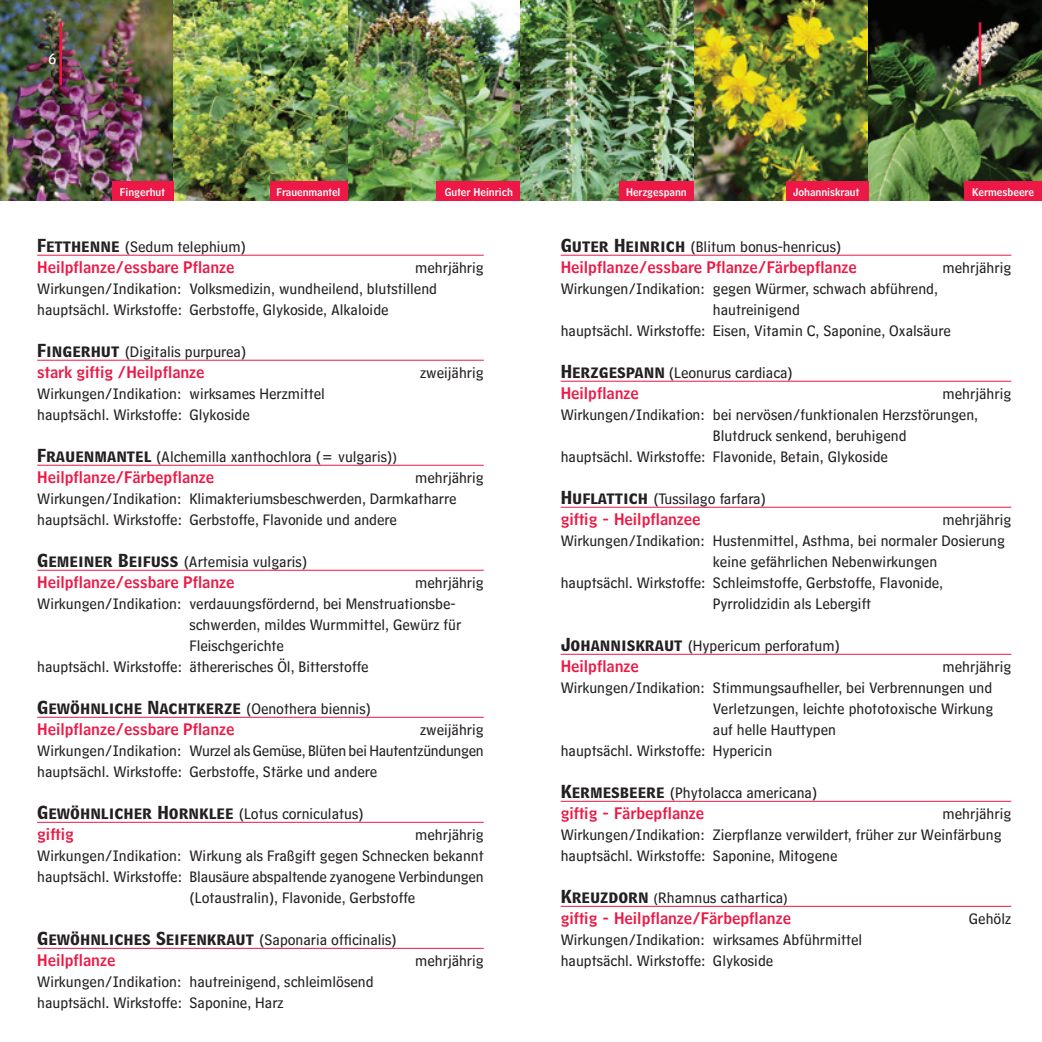
<style>
.page{position:relative;width:1042px;height:1042px;background:#fff}
.page>*{position:absolute;margin:0;border:0;box-sizing:border-box;transform-origin:0 0}
.t1{font:15.75px/21px "HM Text";color:#231f20}
.t2{font:15.75px "HM Headline";color:#ed1845}
.t3{font:15.75px "HM Big Caps";color:#231f20}
.t4{font:15.75px "HM Text";color:#fff}
.t5{font:10.5px "HM Headline";color:#fff}
.s1{font-family:"HM Big Caps"}
.s2{font-size:14px}
.s3{font-family:"HM Text"}
</style>
<div class="page">
<img style="left:0;top:0;width:1042px;height:201px">
<hr style="left:37px;top:255px;width:447px;height:1px;background:#ed1845">
<hr style="left:37px;top:360px;width:447px;height:1px;background:#ed1845">
<hr style="left:37px;top:465px;width:447px;height:1px;background:#ed1845">
<hr style="left:37px;top:570px;width:447px;height:1px;background:#ed1845">
<hr style="left:37px;top:717px;width:447px;height:1px;background:#ed1845">
<hr style="left:37px;top:822px;width:447px;height:1px;background:#ed1845">
<hr style="left:37px;top:948px;width:447px;height:1px;background:#ed1845">
<svg style="left:206px;top:181px;width:54px;height:20px"></svg>
<div style="left:113px;top:181px;width:61px;height:20px;background:#ed1845"></div>
<div style="left:437px;top:181px;width:84px;height:20px;background:#ed1845"></div>
<div style="left:270px;top:181px;width:77px;height:20px;background:#ed1845"></div>
<hr style="left:59px;top:22px;width:3px;height:63px;background:#ed1845">
<svg style="left:554px;top:181px;width:54px;height:20px"></svg>
<div style="left:619px;top:181px;width:75px;height:20px;background:#ed1845"></div>
<hr style="left:561px;top:255px;width:450px;height:1px;background:#ed1845">
<hr style="left:561px;top:381px;width:450px;height:1px;background:#ed1845">
<hr style="left:561px;top:507px;width:450px;height:1px;background:#ed1845">
<hr style="left:561px;top:654px;width:450px;height:1px;background:#ed1845">
<hr style="left:561px;top:801px;width:450px;height:1px;background:#ed1845">
<hr style="left:561px;top:906px;width:450px;height:1px;background:#ed1845">
<div style="left:964px;top:181px;width:78px;height:20px;background:#ed1845"></div>
<div style="left:786px;top:181px;width:82px;height:20px;background:#ed1845"></div>
<hr style="left:979px;top:22px;width:2px;height:63px;background:#ed1845">
<p class="t4" style="left:49px;top:45px;width:9px">6</p>
<p class="t4" style="left:984px;top:45px;width:9px">7</p>
<p class="t5" style="left:120px;top:183px;width:47px">Fingerhut</p>
<p class="t5" style="left:276px;top:183px;width:66px">Frauenmantel</p>
<p class="t5" style="left:445px;top:183px;width:70px">Guter Heinrich</p>
<p class="t1" style="left:37px;top:233px;width:210px"><span class="s1">Fetthenne</span> (Sedum telephium)</p>
<p class="t2" style="left:37px;top:253px;width:199px">Heilpflanze/essbare Pflanze</p>
<p class="t1" style="left:37px;top:254px;width:448px;text-indent:378px">mehrjährig<br>Wirkungen/Indikation: Volksmedizin, wundheilend, blutstillend hauptsächl. Wirkstoffe: Gerbstoffe, Glykoside, Alkaloide</p>
<p class="t1" style="left:37px;top:338px;width:211px"><span class="s1">Fingerhut</span> (Digitalis purpurea)</p>
<p class="t2" style="left:37px;top:358px;width:169px">stark giftig /Heilpflanze</p>
<p class="t1" style="left:420px;top:359px;width:65px">zweijährig</p>
<p class="t1" style="left:37px;top:380px;width:289px">Wirkungen/Indikation: wirksames Herzmittel hauptsächl. Wirkstoffe: Glykoside</p>
<p class="t1" style="left:37px;top:443px;width:361px"><span class="s1">Frauenmantel</span> (Alchemilla xanthochlora (= vulgaris)<span class="s2">)</span></p>
<p class="t2" style="left:37px;top:463px;width:178px">Heilpflanze/Färbepflanze</p>
<p class="t1" style="left:37px;top:464px;width:448px;text-indent:378px">mehrjährig<br>Wirkungen/Indikation: Klimakteriumsbeschwerden, Darmkatharre hauptsächl. Wirkstoffe: Gerbstoffe, Flavonide und andere</p>
<p class="t1" style="left:37px;top:548px;width:271px"><span class="s1">Gemeiner Beifuß</span> (Artemisia vulgaris)</p>
<p class="t2" style="left:37px;top:568px;width:199px">Heilpflanze/essbare Pflanze</p>
<p class="t1" style="left:415px;top:569px;width:70px">mehrjährig</p>
<p class="t1" style="left:37px;top:590px;width:420px">Wirkungen/Indikation: verdauungsfördernd, bei Menstruationsbe-</p>
<p class="t1" style="left:189px;top:611px;width:273px">schwerden, mildes Wurmmittel, Gewürz für</p>
<p class="t1" style="left:189px;top:632px;width:96px">Fleischgerichte</p>
<p class="t1" style="left:37px;top:653px;width:333px">hauptsächl. Wirkstoffe: äthererisches Öl, Bitterstoffe</p>
<p class="t3" style="left:37px;top:694px;width:335px">Gewöhnliche Nachtkerze <span class="s3">(Oenothera biennis)</span></p>
<p class="t2" style="left:37px;top:715px;width:199px">Heilpflanze/essbare Pflanze</p>
<p class="t1" style="left:37px;top:716px;width:448px;text-align:justify;text-indent:383px">zweijährig Wirkungen/Indikation: Wurzel als Gemüse, Blüten bei Hautentzündungen hauptsächl. Wirkstoffe: Gerbstoffe, Stärke und andere</p>
<p class="t3" style="left:37px;top:799px;width:328px">Gewöhnlicher Hornklee <span class="s3">(Lotus corniculatus)</span></p>
<p class="t2" style="left:37px;top:820px;width:38px">giftig</p>
<p class="t1" style="left:415px;top:821px;width:70px">mehrjährig</p>
<p class="t1" style="left:37px;top:842px;width:448px">Wirkungen/Indikation: Wirkung als Fraßgift gegen Schnecken bekannt</p>
<p class="t1" style="left:37px;top:863px;width:448px">hauptsächl. Wirkstoffe: Blausäure abspaltende zyanogene Verbindungen</p>
<p class="t1" style="left:189px;top:884px;width:227px">(Lotaustralin), Flavonide, Gerbstoffe</p>
<p class="t3" style="left:37px;top:925px;width:361px">Gewöhnliches Seifenkraut <span class="s3">(Saponaria officinalis)</span></p>
<p class="t2" style="left:37px;top:946px;width:80px">Heilpflanze</p>
<p class="t1" style="left:415px;top:947px;width:70px">mehrjährig</p>
<p class="t1" style="left:37px;top:968px;width:338px">Wirkungen/Indikation: hautreinigend, schleimlösend hauptsächl. Wirkstoffe: Saponine, Harz</p>
<p class="t5" style="left:626px;top:183px;width:62px">Herzgespann</p>
<p class="t5" style="left:793px;top:183px;width:67px">Johanniskraut</p>
<p class="t5" style="left:972px;top:183px;width:63px">Kermesbeere</p>
<p class="t1" style="left:561px;top:233px;width:282px"><span class="s1">Guter Heinrich</span> (Blitum bonus-henricus)</p>
<p class="t2" style="left:561px;top:253px;width:298px">Heilpflanze/essbare Pflanze/Färbepflanze</p>
<p class="t1" style="left:942px;top:254px;width:70px">mehrjährig</p>
<p class="t1" style="left:561px;top:275px;width:379px">Wirkungen/Indikation: gegen Würmer, schwach abführend,</p>
<p class="t1" style="left:713px;top:296px;width:88px">hautreinigend</p>
<p class="t1" style="left:561px;top:317px;width:392px">hauptsächl. Wirkstoffe: Eisen, Vitamin C, Saponine, Oxalsäure</p>
<p class="t1" style="left:561px;top:359px;width:234px"><span class="s1">Herzgespann</span> (Leonurus cardiaca)</p>
<p class="t2" style="left:561px;top:379px;width:80px">Heilpflanze</p>
<p class="t1" style="left:942px;top:380px;width:70px">mehrjährig</p>
<p class="t1" style="left:561px;top:401px;width:419px">Wirkungen/Indikation: bei nervösen/funktionalen Herzstörungen,</p>
<p class="t1" style="left:713px;top:422px;width:195px">Blutdruck senkend, beruhigend</p>
<p class="t1" style="left:561px;top:443px;width:329px">hauptsächl. Wirkstoffe: Flavonide, Betain, Glykoside</p>
<p class="t1" style="left:561px;top:485px;width:207px"><span class="s1">Huflattich</span> (Tussilago farfara)</p>
<p class="t2" style="left:561px;top:505px;width:141px">giftig - Heilpflanzee</p>
<p class="t1" style="left:942px;top:506px;width:70px">mehrjährig</p>
<p class="t1" style="left:561px;top:527px;width:446px">Wirkungen/Indikation: Hustenmittel, Asthma, bei normaler Dosierung</p>
<p class="t1" style="left:713px;top:548px;width:226px">keine gefährlichen Nebenwirkungen</p>
<p class="t1" style="left:561px;top:569px;width:384px">hauptsächl. Wirkstoffe: Schleimstoffe, Gerbstoffe, Flavonide,</p>
<p class="t1" style="left:713px;top:590px;width:160px">Pyrrolidzidin als Lebergift</p>
<p class="t1" style="left:561px;top:632px;width:281px"><span class="s1">Johanniskraut</span> (Hypericum perforatum)</p>
<p class="t2" style="left:561px;top:652px;width:80px">Heilpflanze</p>
<p class="t1" style="left:942px;top:653px;width:70px">mehrjährig</p>
<p class="t1" style="left:561px;top:674px;width:433px">Wirkungen/Indikation: Stimmungsaufheller, bei Verbrennungen und</p>
<p class="t1" style="left:713px;top:695px;width:282px">Verletzungen, leichte phototoxische Wirkung</p>
<p class="t1" style="left:713px;top:716px;width:125px">auf helle Hauttypen</p>
<p class="t1" style="left:561px;top:737px;width:213px">hauptsächl. Wirkstoffe: Hypericin</p>
<p class="t1" style="left:561px;top:779px;width:258px"><span class="s1">Kermesbeere</span> (Phytolacca americana)</p>
<p class="t2" style="left:561px;top:799px;width:145px">giftig - Färbepflanze</p>
<p class="t1" style="left:561px;top:800px;width:452px;text-indent:382px">mehrjährig<br>Wirkungen/Indikation: Zierpflanze verwildert, früher zur Weinfärbung hauptsächl. Wirkstoffe: Saponine, Mitogene</p>
<p class="t1" style="left:561px;top:884px;width:229px"><span class="s1">Kreuzdorn</span> <span class="s2">(</span>Rhamnus cathartica<span class="s2">)</span></p>
<p class="t2" style="left:561px;top:904px;width:232px">giftig - Heilpflanze/Färbepflanze</p>
<p class="t1" style="left:969px;top:905px;width:44px">Gehölz</p>
<p class="t1" style="left:561px;top:926px;width:303px">Wirkungen/Indikation: wirksames Abführmittel hauptsächl. Wirkstoffe: Glykoside</p>
</div>
